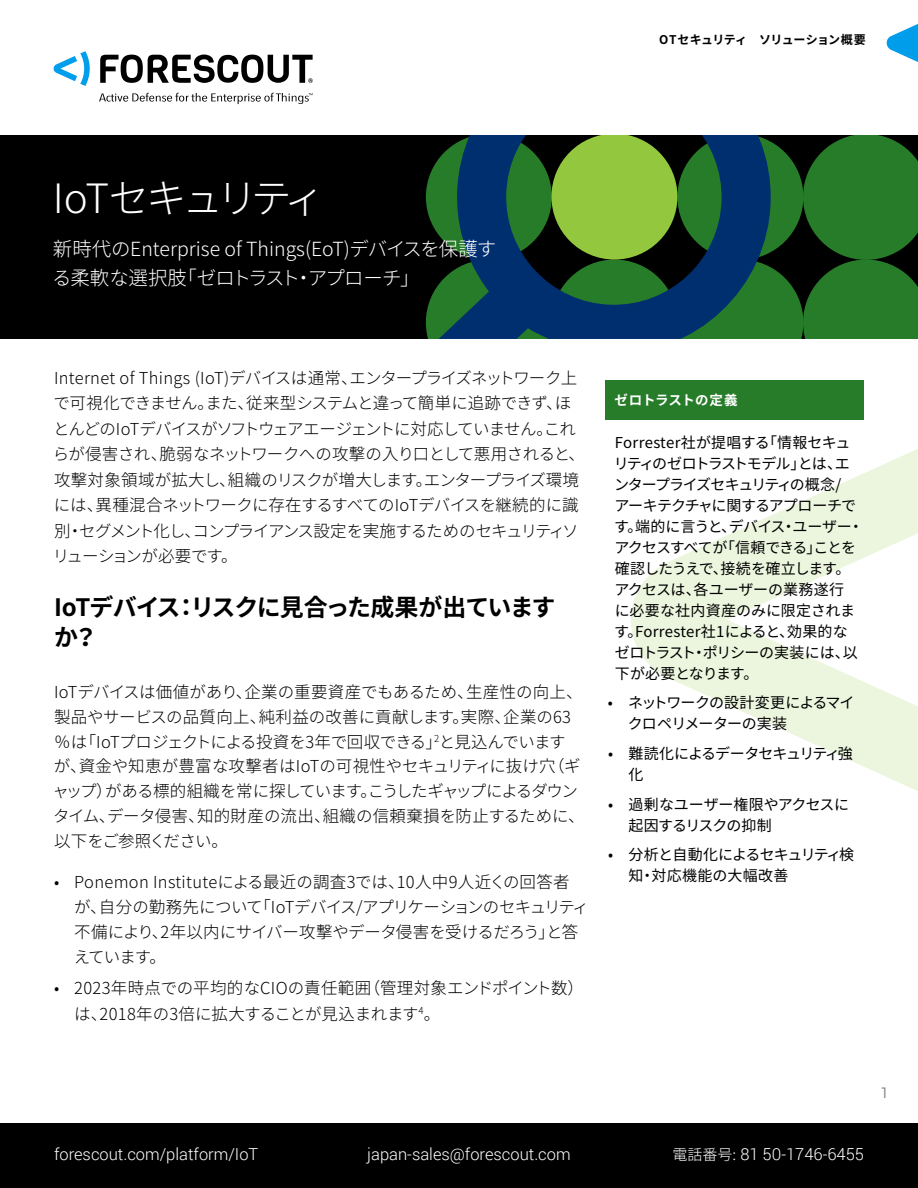
<style>
.page{position:relative;width:918px;height:1188px;background:#fff}
.page>*{position:absolute;margin:0;border:0;box-sizing:border-box;transform-origin:0 0}
.Solution_Name{font:300 40.5px "Noto Sans CJ Kjp";letter-spacing:-.09em;color:#fff}
.subhead{font:700 24px/30px "Noto Sans CJ Kjp";letter-spacing:-.045em;color:#000}
.Solution_Description{font:300 19.5px/28.5px "Noto Sans CJ Kjp";letter-spacing:-.01em;color:#fff}
.body_copy{font:300 16.5px/25.5px "Noto Sans CJ Kjp";letter-spacing:-.03em;color:#000}
.subhead-2{font:300 16.5px/24.9px "Noto Sans CJ Kjp";letter-spacing:-.01em;color:#000}
.body_copy-2{font:300 16.5px/24.8px "Noto Sans CJ Kjp";letter-spacing:-.01em;color:#000}
.footer_text{font:300 16.5px "Roboto";color:#fff}
.body_copy-3{font:300 16.5px/25.5px "Noto Sans CJ Kjp";letter-spacing:.005em;color:#000}
.column_copy_-_bullet{font:15px/21px "Noto Sans CJ Kjp";letter-spacing:-.035em;color:#000}
.column_copy_-_bullet-2{font:15px/21px "Noto Sans CJ Kjp";letter-spacing:-.055em;color:#000}
.column_copy_-_bullet-3{font:15px/21px "Noto Sans CJ Kjp";color:#000}
.column_copy_-_bullet-4{font:15px/21px "Noto Sans CJ Kjp";letter-spacing:-.07em;color:#000}
.t1{font:300 15px "Montserrat";color:#808080}
.special_column_heade{font:700 13.5px "Noto Sans CJ Kjp";letter-spacing:.01em;color:#fff}
.brief_name_header{font:700 12px "Noto Sans CJ Kjp";letter-spacing:-.045em;color:#000}
.s1{font-family:"Noto Sans CJ Kjp";font-size:15px}
</style>
<div class="page">
<div style="left:0;top:135px;width:918px;height:203px;background:#000"></div>
<svg style="left:426px;top:135px;width:492px;height:203px"></svg>
<svg style="left:886px;top:24px;width:32px;height:38px"></svg>
<div style="left:0;top:1123px;width:918px;height:65px;background:#000"></div>
<div style="left:605px;top:380px;width:258px;height:40px;background:#277c29"></div>
<svg style="left:631px;top:449px;width:287px;height:342px"></svg>
<svg style="left:53px;top:51px;width:37px;height:35px"></svg>
<svg style="left:100px;top:55px;width:213px;height:28px"></svg>
<svg style="left:99px;top:93px;width:214px;height:11px"></svg>
<p class="brief_name_header" style="left:659px;top:33px;width:208px">OTセキュリティ　ソリューション概要</p>
<p class="Solution_Name" style="left:53px;top:176px;width:274px">IoTセキュリティ</p>
<p class="Solution_Description" style="left:52px;top:235px;width:446px">新時代のEnterprise of Things(EoT)デバイスを保護する柔軟な選択肢「ゼロトラスト・アプローチ」</p>
<p class="body_copy" style="left:53px;top:365px;width:534px">Internet of Things (IoT)デバイスは通常、エンタープライズネットワーク上で可視化できません。また、従来型システムと違って簡単に追跡できず、ほとんどのIoTデバイスがソフトウェアエージェントに対応していません。これらが侵害され、脆弱なネットワークへの攻撃の入り口として悪用されると、攻撃対象領域が拡大し、組織のリスクが増大します。エンタープライズ環境には、異種混合ネットワークに存在するすべてのIoTデバイスを継続的に識別・セグメント化し、コンプライアンス設定を実施するためのセキュリティソリューションが必要です。</p>
<p class="subhead" style="left:54px;top:593px;width:503px">IoTデバイス：リスクに見合った成果が出ていますか？</p>
<p class="subhead-2" style="left:53px;top:680px;width:533px">IoTデバイスは価値があり、企業の重要資産でもあるため、生産性の向上、製品やサービスの品質向上、純利益の改善に貢献します。実際、企業の63％は「IoTプロジェクトによる投資を3年で回収できる」<sup>2</sup>と見込んでいますが、資金や知恵が豊富な攻撃者はIoTの可視性やセキュリティに抜け穴（ギャップ）がある標的組織を常に探しています。こうしたギャップによるダウンタイム、データ侵害、知的財産の流出、組織の信頼棄損を防止するために、以下をご参照ください。</p>
<p class="body_copy-2" style="left:74px;top:870px;width:517px;text-indent:-20px">• Ponemon Instituteによる最近の調査3では、10人中9人近くの回答者が、自分の勤務先について「IoTデバイス/アプリケーションのセキュリティ不備により、2年以内にサイバー攻撃やデータ侵害を受けるだろう」と答えています。　</p>
<p class="body_copy-3" style="left:74px;top:976px;width:511px;text-indent:-20px">• 2023年時点での平均的なCIOの責任範囲（管理対象エンドポイント数）は、2018年の3倍に拡大することが見込まれます<sup>4</sup>。</p>
<p class="special_column_heade" style="left:615px;top:392px;width:125px">ゼロトラストの定義</p>
<p class="column_copy_-_bullet" style="left:614px;top:432px;width:251px">Forrester社が提唱する「情報セキュリティのゼロトラストモデル」とは、エンタープライズセキュリティの概念/<br>アーキテクチャに関するアプローチです。端的に言うと、デバイス・ユーザー・アクセスすべてが「信頼できる」ことを確認したうえで、接続を確立します。アクセスは、各ユーザーの業務遂行<br>に必要な社内資産のみに限定されます。Forrester社1によると、効果的なゼロトラスト・ポリシーの実装には、以下が必要となります。</p>
<p class="column_copy_-_bullet-2" style="left:628px;top:693px;width:228px;text-indent:-20px">• ネットワークの設計変更によるマイクロペリメーターの実装</p>
<p class="column_copy_-_bullet-4" style="left:628px;top:743px;width:226px;text-indent:-20px">• 難読化によるデータセキュリティ強化</p>
<p class="column_copy_-_bullet" style="left:628px;top:794px;width:222px;text-indent:-20px">• 過剰なユーザー権限やアクセスに起因するリスクの抑制</p>
<p class="column_copy_-_bullet-3" style="left:628px;top:844px;width:227px;text-indent:-20px">• 分析と自動化によるセキュリティ検知・対応機能の大幅改善</p>
<p class="t1" style="left:880px;top:1081px;width:11px">1</p>
<p class="footer_text" style="left:54px;top:1143px;width:206px">forescout.com/platform/IoT</p>
<p class="footer_text" style="left:367px;top:1143px;width:205px">japan-sales@forescout.com</p>
<p class="footer_text" style="left:673px;top:1143px;width:193px"><span class="s1">電話番号:</span> 81 50-1746-6455</p>
</div>
